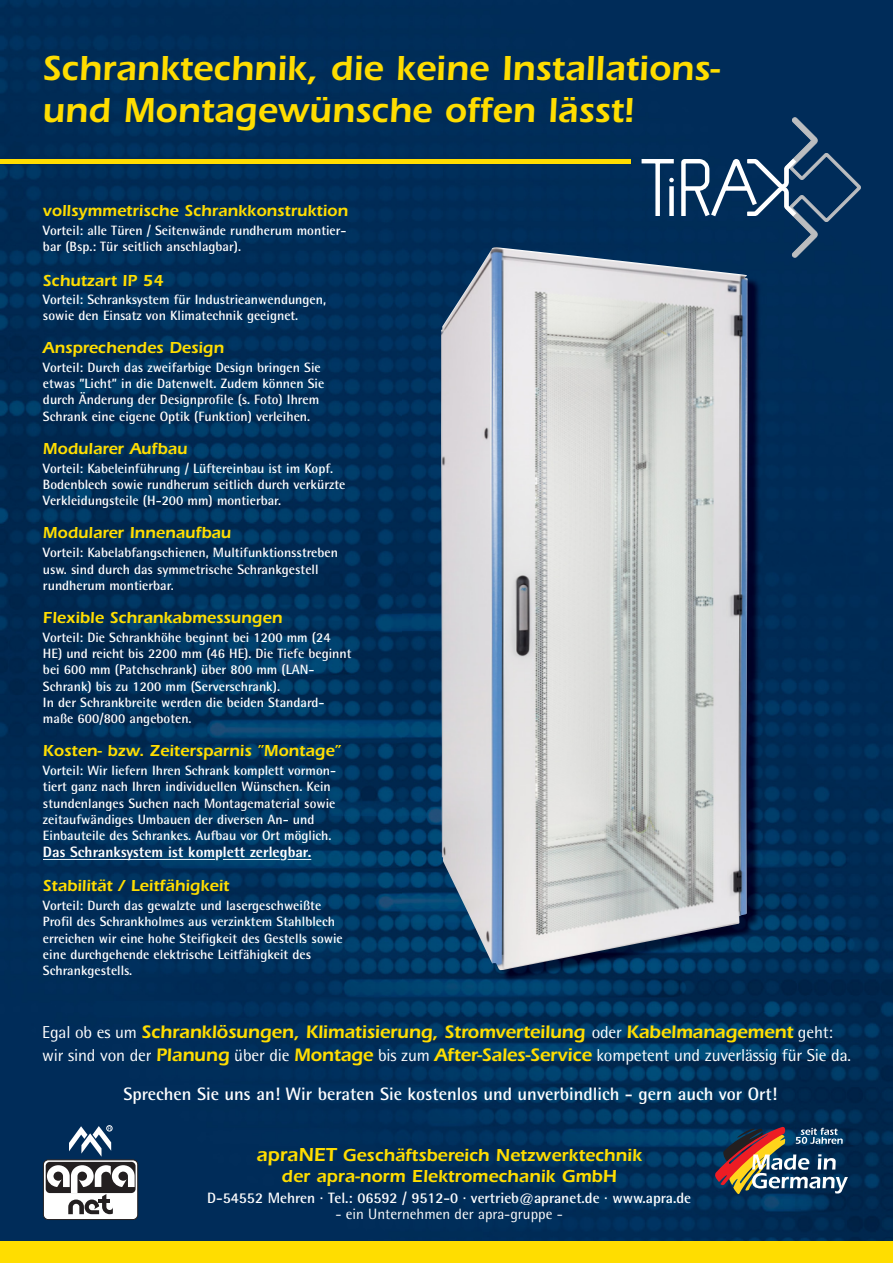
<style>
.page{position:relative;width:893px;height:1263px;background:#fff}
.page>*{position:absolute;margin:0;border:0;box-sizing:border-box;transform-origin:0 0}
.t1{font:600 36px/42px "Itc Eras";color:#fd0}
.t2{font:600 18.75px "Itc Eras";letter-spacing:-.01em;color:#fd0}
.t3{font:700 18px "Agfa Rotis Semisans";color:#fff}
.t4{font:600 18px/21px "Itc Eras";color:#fd0;text-align:center}
.t5{font:17.25px "Agfa Rotis Semisans";letter-spacing:-.01em;color:#fff}
.t6{font:600 16.5px "Itc Eras";color:#fd0}
.t7{font:700 15px "Agfa Rotis Semisans";color:#fff}
.t8{font:800 15px "Agfa Rotis Semisans";color:#fff}
.t9{font:15px "Agfa Rotis Semisans";color:#fff}
.t10{font:700 13.5px/16.2px "Agfa Rotis Semisans";color:#fff}
.s1{font-family:"Agfa Rotis Semisans";font-weight:400;font-size:17.25px;color:#fff}
.s2{font-family:"Itc Eras";font-weight:600;font-size:18.75px;color:#fd0}
.s3{font-size:19.5px}
</style>
<div class="page">
<img style="left:0;top:0;width:892px;height:1242px">
<div style="left:0;top:1242px;width:892px;height:21px;background:#fd0"></div>
<svg style="left:43px;top:1160px;width:95px;height:60px"></svg>
<div style="left:43px;top:1159px;width:95px;height:61px;border:1px solid #231f20;border-radius:5px"></div>
<svg style="left:69px;top:1125px;width:43px;height:32px"></svg>
<div style="left:46px;top:1162px;width:90px;height:31px;background:#231f20;border-radius:4px"></div>
<svg style="left:47px;top:1165px;width:88px;height:49px"></svg>
<svg style="left:715px;top:1127px;width:133px;height:67px;background:#565a64"></svg>
<img style="left:403px;top:215px;width:403px;height:797px">
<img style="left:441px;top:247px;width:306px;height:723px">
<svg style="left:640px;top:117px;width:222px;height:141px;background:#1c436a"></svg>
<hr style="left:43px;top:859px;width:172px;height:1px;background:#fff">
<hr style="left:223px;top:859px;width:57px;height:1px;background:#fff">
<svg style="left:288px;top:859px;width:23px;height:1px"></svg>
<hr style="left:0;top:159px;width:630px;height:4px;background:#fd0">
<h1 class="t1" style="left:42px;top:52px;width:679px">Schranktechnik, die keine Installations&shy;und Montagewünsche offen lässt!</h1>
<p class="t6" style="left:43px;top:205px;width:306px">vollsymmetrische Schrankkonstruktion</p>
<p class="t10" style="left:43px;top:224px;width:305px">Vorteil: alle Türen / Seitenwände rundherum montier&shy;bar (Bsp.: Tür seitlich anschlagbar).</p>
<p class="t6" style="left:43px;top:275px;width:122px">Schutzart IP 54</p>
<p class="t10" style="left:43px;top:292px;width:285px">Vorteil: Schranksystem für Industrieanwendungen, sowie den Einsatz von Klimatechnik geeignet.</p>
<p class="t6" style="left:43px;top:342px;width:183px">Ansprechendes Design</p>
<p class="t10" style="left:43px;top:361px;width:283px">Vorteil: Durch das zweifarbige Design bringen Sie etwas ”Licht” in die Datenwelt. Zudem können Sie durch Änderung der Designprofile (s. Foto) Ihrem Schrank eine eigene Optik (Funktion) verleihen.</p>
<p class="t6" style="left:43px;top:443px;width:146px">Modularer Aufbau</p>
<p class="t10" style="left:43px;top:462px;width:304px">Vorteil: Kabeleinführung / Lüftereinbau ist im Kopf.<br>Bodenblech sowie rundherum seitlich durch verkürzte<br>Verkleidungsteile (H-200 mm) montierbar.</p>
<p class="t6" style="left:43px;top:527px;width:190px">Modularer Innenaufbau</p>
<p class="t10" style="left:43px;top:546px;width:296px">Vorteil: Kabelabfangschienen, Multifunktionsstreben usw. sind durch das symmetrische Schrankgestell rundherum montierbar.</p>
<p class="t6" style="left:43px;top:612px;width:241px">Flexible Schrankabmessungen</p>
<p class="t10" style="left:43px;top:631px;width:310px">Vorteil: Die Schrankhöhe beginnt bei 1200 mm (24<br>HE) und reicht bis 2200 mm (46 HE). Die Tiefe beginnt bei 600 mm (Patchschrank) über 800 mm (LAN-Schrank) bis zu 1200 mm (Serverschrank).<br>In der Schrankbreite werden die beiden Standard&shy;maße 600/800 angeboten.</p>
<p class="t6" style="left:43px;top:745px;width:300px">Kosten- bzw. Zeitersparnis ”Montage”</p>
<p class="t10" style="left:43px;top:764px;width:295px">Vorteil: Wir liefern Ihren Schrank komplett vormon&shy;tiert ganz nach Ihren individuellen Wünschen. Kein stundenlanges Suchen nach Montagematerial sowie zeitaufwändiges Umbauen der diversen An- und Einbauteile des Schrankes. Aufbau vor Ort möglich.</p>
<p class="t8" style="left:43px;top:847px;width:270px">Das Schranksystem ist komplett zerlegbar.</p>
<p class="t6" style="left:43px;top:880px;width:188px">Stabilität / Leitfähigkeit</p>
<p class="t10" style="left:43px;top:899px;width:301px">Vorteil: Durch das gewalzte und lasergeschweißte Profil des Schrankholmes aus verzinktem Stahlblech erreichen wir eine hohe Steifigkeit des Gestells sowie eine durchgehende elektrische Leitfähigkeit des Schrankgestells.</p>
<h2 class="t2" style="left:42px;top:1026px;width:792px"><span class="s1">Egal ob es um</span> Schranklösungen, Klimatisierung, Stromverteilung <span class="s1">oder</span> Kabelmanagement <span class="s1">geht:</span></h2>
<p class="t5" style="left:42px;top:1049px;width:810px">wir sind von der <span class="s2">Planung</span> über die <span class="s2">Montage</span> bis zum <span class="s2">After-Sales-Service</span> kompetent und zuverlässig für Sie da.</p>
<h3 class="t3" style="left:123px;top:1088px;width:655px">Sprechen Sie uns an! Wir beraten Sie kostenlos und unverbindlich - gern auch vor Ort!</h3>
<h3 class="t4" style="left:256px;top:1146px;width:387px"><span class="s3">apraNET</span> Geschäftsbereich Netzwerktechnik der apra-norm Elektromechanik GmbH</h3>
<p class="t7" style="left:207px;top:1192px;width:485px">D-54552 Mehren · Tel.: 06592 / 9512-0 · vertrieb@apranet.de · www.apra.de</p>
<p class="t9" style="left:335px;top:1209px;width:229px">- ein Unternehmen der apra-gruppe -</p>
</div>
